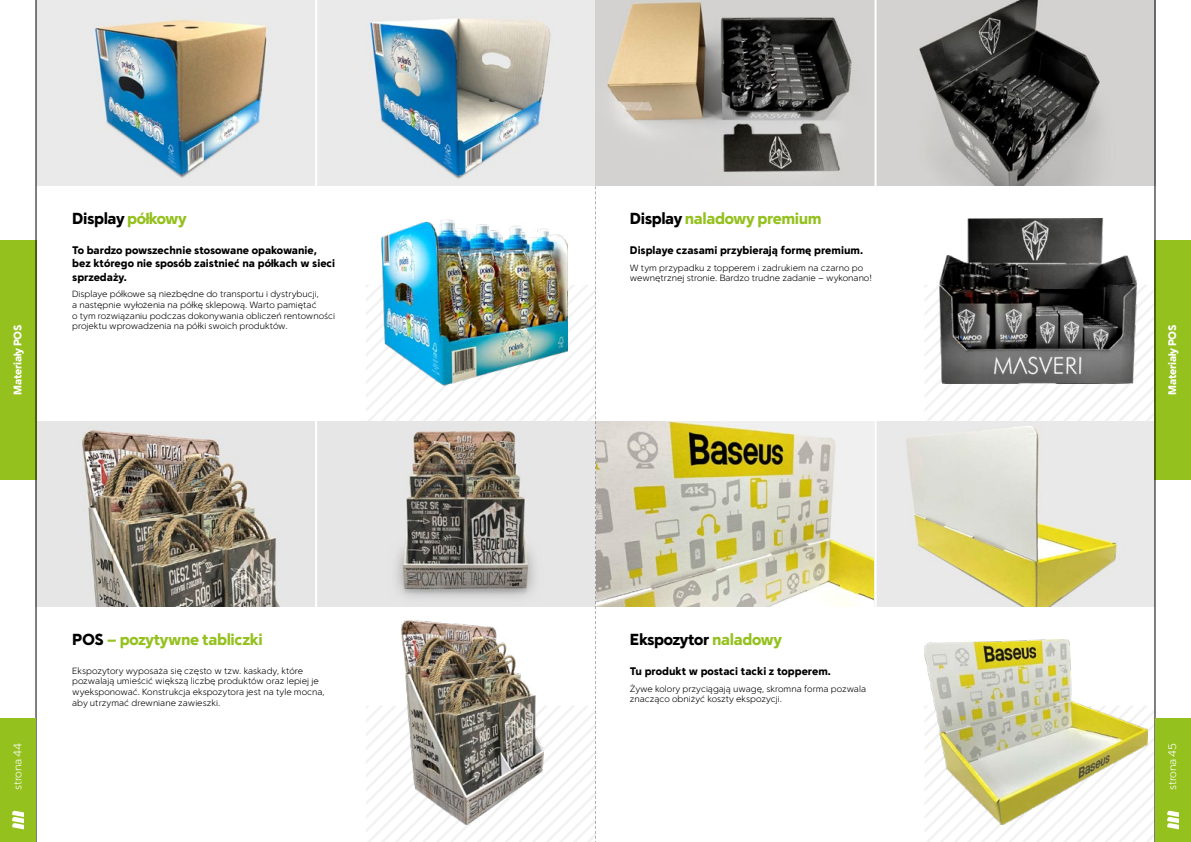
<style>
.page{position:relative;width:1191px;height:842px;background:#fff}
.page>*{position:absolute;margin:0;border:0;box-sizing:border-box;transform-origin:0 0}
.t1{font:900 16px "Simple Sans";letter-spacing:-.025em;color:#95c11f}
.t2{font:900 16px "Simple Sans";letter-spacing:-.025em;color:#000}
.t3{font:900 11px/13.2px "Simple Sans";color:#000}
.t4{font:900 11px "Simple Sans";letter-spacing:-.025em;color:#fff}
.t5{font:300 11px "Simple Sans";letter-spacing:-.025em;color:#fff}
.t6{font:300 9px/10.8px "Simple Sans";color:#000}
.s1{color:#000}
.s2{color:#95c11f}
</style>
<div class="page">
<img style="left:37px;top:421px;width:278px;height:186px">
<img style="left:317px;top:421px;width:837px;height:186px">
<img style="left:37px;top:0;width:1119px;height:186px">
<svg style="left:366px;top:0;width:230px;height:842px"></svg>
<hr style="left:315px;top:0;width:2px;height:193px;background:#fff">
<svg style="left:925px;top:711px;width:229px;height:131px"></svg>
<hr style="left:874px;top:417px;width:2px;height:194px;background:#fff">
<svg style="left:925px;top:285px;width:229px;height:136px"></svg>
<hr style="left:874px;top:0;width:2px;height:190px;background:#fff">
<div style="left:0;top:240px;width:36px;height:239px;background:#95c11f"></div>
<div style="left:1154px;top:240px;width:37px;height:239px;background:#95c11f"></div>
<img style="left:377px;top:212px;width:191px;height:176px">
<img style="left:939px;top:218px;width:197px;height:165px">
<img style="left:401px;top:621px;width:143px;height:204px">
<img style="left:924px;top:639px;width:223px;height:185px">
<hr style="left:1154px;top:0;width:1px;height:842px;background:#000">
<hr style="left:36px;top:0;width:1px;height:842px;background:#000">
<div style="left:1155px;top:718px;width:36px;height:124px;background:#95c11f"></div>
<div style="left:0;top:718px;width:36px;height:124px;background:#95c11f"></div>
<svg style="left:1167px;top:810px;width:12px;height:19px"></svg>
<svg style="left:12px;top:810px;width:12px;height:19px"></svg>
<h1 class="t1" style="left:630px;top:208px;width:193px"><span class="s1">Display</span> naladowy premium</h1>
<p class="t3" style="left:630px;top:243px;width:235px">Displaye czasami przybierają formę premium.</p>
<p class="t6" style="left:630px;top:262px;width:244px">W tym przypadku z topperem i zadrukiem na czarno po wewnętrznej stronie. Bardzo trudne zadanie – wykonano!</p>
<h1 class="t2" style="left:72px;top:209px;width:116px">Display <span class="s2">półkowy</span></h1>
<p class="t3" style="left:72px;top:244px;width:264px">To bardzo powszechnie stosowane opakowanie, bez którego nie sposób zaistnieć na półkach w sieci sprzedaży.</p>
<p class="t6" style="left:72px;top:288px;width:264px">Displaye półkowe są niezbędne do transportu i dystrybucji,<br>a następnie wyłożenia na półkę sklepową. Warto pamiętać<br>o tym rozwiązaniu podczas dokonywania obliczeń rentowności projektu wprowadzenia na półki swoich produktów.</p>
<p class="t4" style="left:11px;top:394px;width:71px;rotate:-90deg">Materiały POS</p>
<p class="t4" style="left:1165px;top:394px;width:71px;rotate:-90deg">Materiały POS</p>
<h1 class="t1" style="left:72px;top:629px;width:192px"><span class="s1">POS</span> – pozytywne tabliczki</h1>
<p class="t6" style="left:72px;top:665px;width:254px">Ekspozytory wyposaża się często w tzw. kaskady, które pozwalają umieścić większą liczbę produktów oraz lepiej je wyeksponować. Konstrukcja ekspozytora jest na tyle mocna, aby utrzymać drewniane zawieszki.</p>
<h1 class="t2" style="left:630px;top:629px;width:154px">Ekspozytor <span class="s2">naladowy</span></h1>
<p class="t3" style="left:630px;top:664px;width:203px">Tu produkt w postaci tacki z topperem.</p>
<p class="t6" style="left:630px;top:683px;width:238px">Żywe kolory przyciągają uwagę, skromna forma pozwala znacząco obniżyć koszty ekspozycji.</p>
<p class="t5" style="left:11px;top:790px;width:48px;rotate:-90deg">strona 44</p>
<p class="t5" style="left:1165px;top:790px;width:48px;rotate:-90deg">strona 45</p>
</div>
